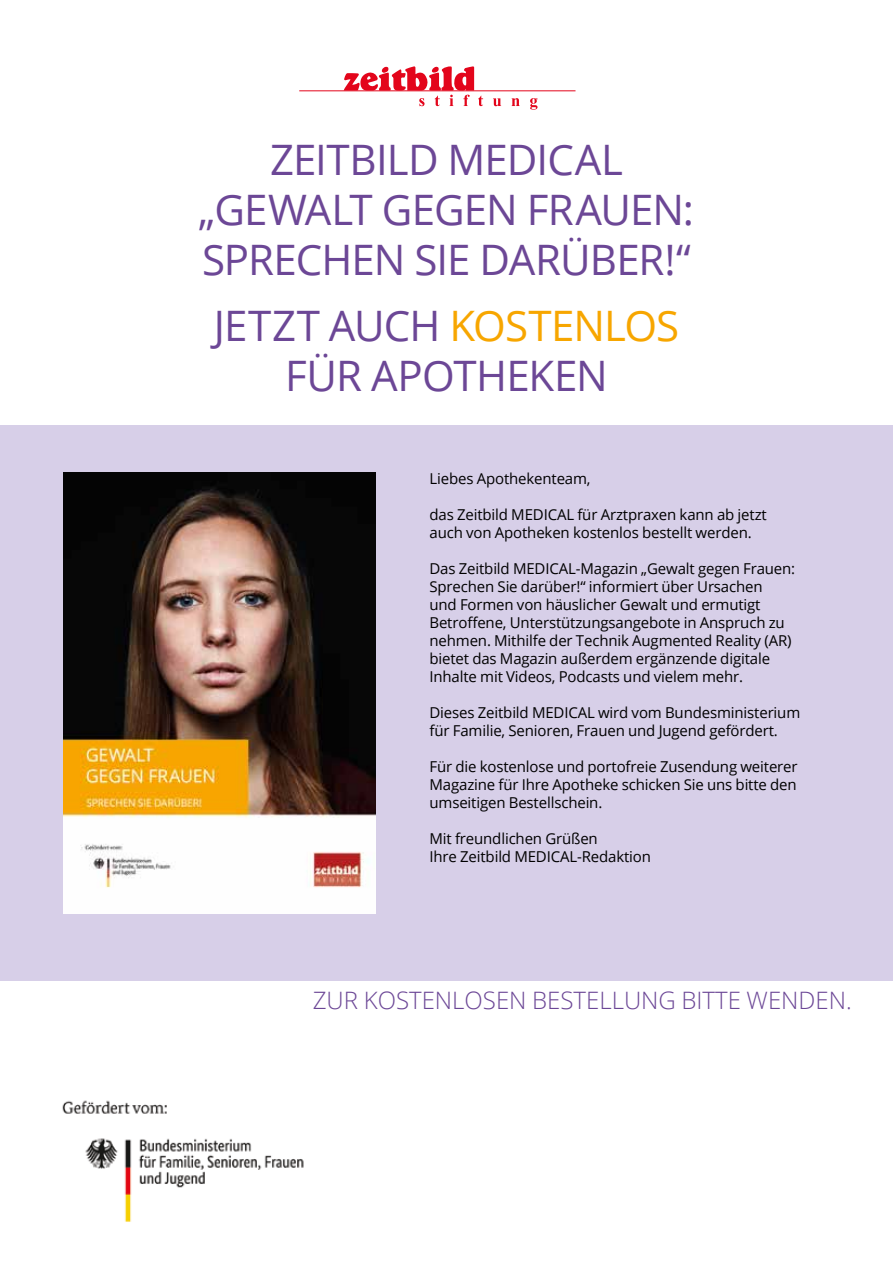
<style>
.page{position:relative;width:893px;height:1263px;background:#fff}
.page>*{position:absolute;margin:0;border:0;box-sizing:border-box;transform-origin:0 0}
.t1{font:42px/50.4px "Open Sans";letter-spacing:-.02em;color:#6c4796;text-align:center}
.t2{font:300 24px "Open Sans";color:#6c4796}
.t3{font:15px/18px "Open Sans";letter-spacing:-.01em;color:#000}
.s1{color:#f7a600}
</style>
<div class="page">
<div style="left:0;top:425px;width:893px;height:555px;background:#d7cfe8"></div>
<img style="left:64px;top:473px;width:312px;height:440px">
<svg style="left:493px;top:98px;width:8px;height:8px"></svg>
<svg style="left:511px;top:98px;width:9px;height:8px"></svg>
<svg style="left:530px;top:98px;width:7px;height:12px"></svg>
<hr style="left:299px;top:91px;width:276px;height:1px;background:#e3051b">
<svg style="left:344px;top:66px;width:139px;height:40px"></svg>
<img style="left:62px;top:1100px;width:242px;height:122px">
<h1 class="t1" style="left:199px;top:133px;width:497px">ZEITBILD MEDICAL „GEWALT GEGEN FRAUEN:<br>SPRECHEN SIE DARÜBER!“</h1>
<h1 class="t1" style="left:214px;top:299px;width:467px">JETZT AUCH <span class="s1">KOSTENLOS<br></span>FÜR APOTHEKEN</h1>
<p class="t3" style="left:429px;top:469px;width:163px">Liebes Apothekenteam,</p>
<p class="t3" style="left:429px;top:505px;width:339px">das Zeitbild MEDICAL für Arztpraxen kann ab jetzt auch von Apotheken kostenlos bestellt werden.</p>
<p class="t3" style="left:429px;top:559px;width:367px">Das Zeitbild MEDICAL-Magazin „Gewalt gegen Frauen:<br>Sprechen Sie darüber!“ informiert über Ursachen<br>und Formen von häuslicher Gewalt und ermutigt Betroffene, Unterstützungsangebote in Anspruch zu nehmen. Mithilfe der Technik Augmented Reality (AR) bietet das Magazin außerdem ergänzende digitale Inhalte mit Videos, Podcasts und vielem mehr.</p>
<p class="t3" style="left:429px;top:703px;width:372px">Dieses Zeitbild MEDICAL wird vom Bundesministerium fü r Familie, Senioren, Frauen und Jugend gefördert.</p>
<p class="t3" style="left:429px;top:757px;width:370px;text-align:justify">Fü r die kostenlose und portofreie Zusendung weiterer Magazine für Ihre Apotheke schicken Sie uns bitte den umseitigen Bestellschein.</p>
<p class="t3" style="left:429px;top:829px;width:223px">Mit freundlichen Grüßen<br>Ihre Zeitbild MEDICAL-Redaktion</p>
<h2 class="t2" style="left:313px;top:984px;width:540px">ZUR KOSTENLOSEN BESTELLUNG BITTE WENDEN.</h2>
</div>
